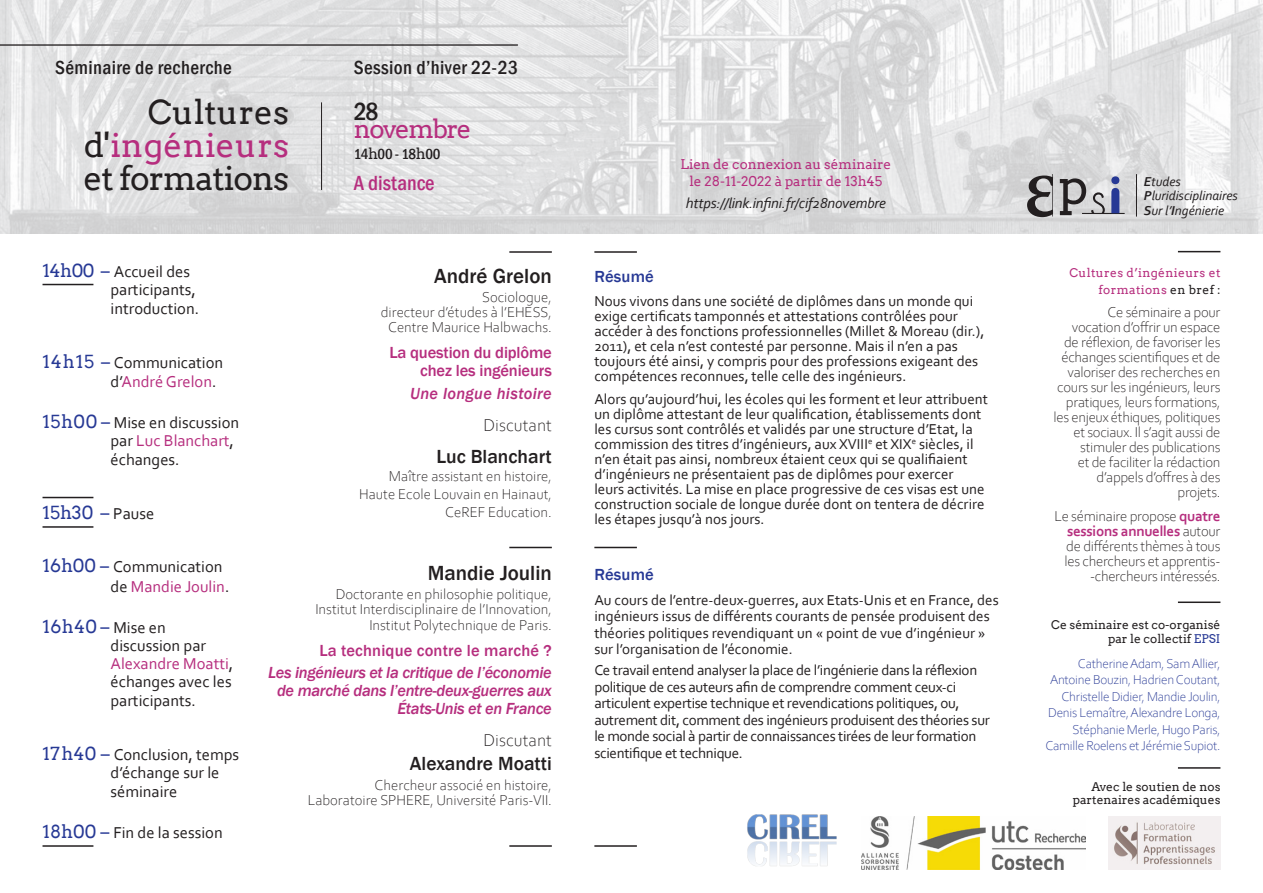
<style>
.page{position:relative;width:1263px;height:893px;background:#fff}
.page>*{position:absolute;margin:0;border:0;box-sizing:border-box;transform-origin:0 0}
.t1{font:33px "Arvo";letter-spacing:.01em;color:#b62e7e}
.t2{font:33px "Arvo";letter-spacing:-.03em;color:#231f20}
.t3{font:33px "Arvo";color:#231f20}
.t4{font:25.5px "Arvo";letter-spacing:-.06em;color:#b62e7e}
.t5{font:500 condensed 25.5px "Franklin Gothic";color:#231f20}
.t6{font:500 21px "Franklin Gothic";color:#231f20}
.t7{font:500 condensed 21px "Franklin Gothic";color:#b62e7e}
.t8{font:500 condensed 19.5px "Franklin Gothic";letter-spacing:.02em;color:#231f20}
.t9{font:500 19.5px "Franklin Gothic";color:#231f20}
.t10{font:18px "Arvo";letter-spacing:.01em;color:#273995}
.t11{font:300 18px "Corbel";color:#231f20}
.t12{font:16.5px/18px "Corbel";color:#231f20}
.t13{font:italic 500 16.5px/18px "Franklin Gothic";letter-spacing:-.02em;color:#b62e7e;text-align:right}
.t14{font:500 16.5px "Franklin Gothic";letter-spacing:-.01em;color:#b62e7e}
.t15{font:500 16.5px "Franklin Gothic";letter-spacing:.01em;color:#b62e7e}
.t16{font:italic 500 16.5px "Franklin Gothic";letter-spacing:.02em;color:#b62e7e}
.t17{font:500 16.5px "Franklin Gothic";letter-spacing:.01em;color:#273995}
.t18{font:15px/15px "Corbel";color:#231f20}
.t19{font:300 15px/15px "Corbel";letter-spacing:-.02em;color:#231f20;text-align:right}
.t20{font:15px/16.5px "Corbel";letter-spacing:-.02em;color:#231f20}
.t21{font:300 15px "Corbel";color:#231f20}
.t22{font:italic 15px "Corbel";letter-spacing:-.01em;color:#231f20}
.t23{font:500 condensed 15px "Franklin Gothic";letter-spacing:-.03em;color:#231f20}
.t24{font:300 13.5px/16.5px "Corbel";letter-spacing:-.02em;color:#273995;text-align:right}
.t25{font:13.5px/16.2px "Arvo";color:#b62e7e;text-align:center}
.t26{font:italic 13.5px "Corbel";color:#231f20}
.t27{font:12px/13.5px "Arvo";color:#231f20;text-align:right}
.t28{font:12px/16.5px "Arvo";letter-spacing:.03em;color:#b62e7e;text-align:right}
.s1{color:#231f20}
.s2{font-family:"Arvo";font-weight:400;font-stretch:normal}
.s3{font-family:"Arvo";font-size:18px;color:#273995}
.s4{color:#b62e7e}
.s5{font-family:"Corbel";font-size:16.5px;color:#231f20}
.s6{font-weight:700}
.s7{font-weight:700;color:#b62e7e}
.s8{color:#273995}
</style>
<div class="page">
<img style="left:0;top:0;width:1263px;height:234px">
<hr style="left:0;top:44px;width:518px;height:2px;background:#231f20">
<hr style="left:1178px;top:251px;width:42px;height:1px;background:#231f20">
<hr style="left:1178px;top:601px;width:42px;height:2px;background:#231f20">
<hr style="left:1178px;top:767px;width:42px;height:2px;background:#231f20">
<hr style="left:509px;top:845px;width:43px;height:2px;background:#231f20">
<hr style="left:509px;top:251px;width:43px;height:2px;background:#231f20">
<hr style="left:509px;top:547px;width:43px;height:1px;background:#231f20">
<hr style="left:594px;top:547px;width:43px;height:1px;background:#231f20">
<hr style="left:594px;top:251px;width:43px;height:2px;background:#231f20">
<hr style="left:594px;top:845px;width:43px;height:2px;background:#231f20">
<hr style="left:321px;top:102px;width:1px;height:88px;background:#231f20">
<img style="left:747px;top:814px;width:90px;height:52px">
<img style="left:1108px;top:817px;width:112px;height:52px">
<img style="left:861px;top:817px;width:224px;height:52px">
<hr style="left:1136px;top:174px;width:1px;height:43px;background:#231f20">
<svg style="left:1027px;top:174px;width:26px;height:43px"></svg>
<svg style="left:1060px;top:176px;width:64px;height:39px;background:#a1a2ac"></svg>
<hr style="left:43px;top:497px;width:50px;height:1px;background:#231f20">
<hr style="left:43px;top:526px;width:50px;height:2px;background:#231f20">
<hr style="left:43px;top:845px;width:50px;height:2px;background:#231f20">
<hr style="left:43px;top:284px;width:50px;height:1px;background:#231f20">
<p class="t8" style="left:55px;top:55px;width:178px">Séminaire de recherche</p>
<p class="t3" style="left:148px;top:92px;width:143px">Cultures</p>
<p class="t1" style="left:84px;top:125px;width:207px"><span class="s1">d'</span>ingénieurs</p>
<p class="t2" style="left:83px;top:158px;width:207px">et formations</p>
<p class="t8" style="left:354px;top:55px;width:165px">Session d’hiver 22-23</p>
<p class="t5" style="left:354px;top:95px;width:26px">28</p>
<p class="t4" style="left:354px;top:114px;width:119px">novembre</p>
<p class="t23" style="left:354px;top:144px;width:88px">14<span class="s2">h</span>00 - 18<span class="s2">h</span>00</p>
<p class="t7" style="left:354px;top:169px;width:82px">A distance</p>
<p class="t12" style="left:111px;top:262px;width:87px;text-indent:-68px"><span class="s3">14h00 –</span> Accueil des participants,</p>
<p class="t12" style="left:111px;top:299px;width:90px">introduction.</p>
<p class="t12" style="left:111px;top:352px;width:114px;line-height:19.5px;text-indent:-68px"><span class="s3">14h15 –</span> Communication d’<span class="s4">André Grelon</span>.</p>
<p class="t12" style="left:111px;top:413px;width:130px;text-indent:-68px"><span class="s3">15h00 –</span> Mise en discussion par <span class="s4">Luc Blanchart</span>,</p>
<p class="t12" style="left:111px;top:450px;width:71px">échanges.</p>
<p class="t10" style="left:43px;top:502px;width:113px">15h30 – <span class="s5">Pause</span></p>
<p class="t12" style="left:111px;top:557px;width:120px;line-height:19.5px;text-indent:-68px"><span class="s3">16h00 –</span> Communication de <span class="s4">Mandie Joulin</span>.</p>
<p class="t10" style="left:43px;top:615px;width:125px">16h40 – <span class="s5">Mise en</span></p>
<p class="t12" style="left:111px;top:636px;width:124px">discussion par<br><span class="s4">Alexandre Moatti</span>, échanges avec les</p>
<p class="t12" style="left:111px;top:691px;width:87px">participants.</p>
<p class="t12" style="left:111px;top:745px;width:130px;text-indent:-68px"><span class="s3">17h40 –</span> Conclusion, temps d’échange sur le</p>
<p class="t12" style="left:111px;top:782px;width:68px">séminaire</p>
<p class="t12" style="left:43px;top:823px;width:182px"><span class="s3">18h00 –</span> Fin de la session</p>
<p class="t6" style="left:434px;top:263px;width:119px">André Grelon</p>
<p class="t21" style="left:482px;top:287px;width:71px">Sociologue,</p>
<p class="t21" style="left:381px;top:302px;width:173px">directeur d’études à l’EHESS,</p>
<p class="t21" style="left:388px;top:317px;width:165px">Centre Maurice Halbwachs.</p>
<p class="t14" style="left:389px;top:343px;width:164px">La question du diplôme</p>
<p class="t14" style="left:420px;top:361px;width:133px">chez les ingénieurs</p>
<p class="t16" style="left:410px;top:383px;width:143px">Une longue histoire</p>
<p class="t11" style="left:483px;top:413px;width:70px">Discutant</p>
<p class="t9" style="left:437px;top:444px;width:117px">Luc Blanchart</p>
<p class="t21" style="left:389px;top:467px;width:164px">Maître assistant en histoire,</p>
<p class="t21" style="left:359px;top:485px;width:194px">Haute Ecole Louvain en Hainaut,</p>
<p class="t21" style="left:445px;top:503px;width:108px">CeREF Education.</p>
<p class="t6" style="left:428px;top:560px;width:126px">Mandie Joulin</p>
<p class="t21" style="left:336px;top:584px;width:218px">Doctorante en philosophie politique,</p>
<p class="t21" style="left:315px;top:599px;width:238px">Institut Interdisciplinaire de l’Innovation,</p>
<p class="t21" style="left:369px;top:615px;width:184px">Institut Polytechnique de Paris.</p>
<p class="t15" style="left:319px;top:640px;width:234px">La technique contre le marché ?</p>
<p class="t13" style="left:268px;top:664px;width:285px">Les ingénieurs et la critique de l’économie de marché dans l’entre-deux-guerres aux<br>États-Unis et en France</p>
<p class="t11" style="left:483px;top:729px;width:70px">Discutant</p>
<p class="t9" style="left:410px;top:752px;width:144px">Alexandre Moatti</p>
<p class="t21" style="left:375px;top:775px;width:179px">Chercheur associé en histoire,</p>
<p class="t21" style="left:308px;top:790px;width:246px">Laboratoire SPHERE, Université Paris-VII.</p>
<p class="t25" style="left:681px;top:156px;width:212px">Lien de connexion au séminaire le 28-11-2022 à partir de 13h45</p>
<p class="t22" style="left:686px;top:194px;width:202px">https://link.infini.fr/cif28novembre</p>
<p class="t17" style="left:594px;top:267px;width:61px">Résumé</p>
<p class="t18" style="left:594px;top:293px;width:391px">Nous vivons dans une société de diplômes dans un monde qui exige certificats tamponnés et attestations contrôlées pour accéder à des fonctions professionnelles (Millet &amp; Moreau (dir.), 2011), et cela n’est contesté par personne. Mais il n’en a pas toujours été ainsi, y compris pour des professions exigeant des compétences reconnues, telle celle des ingénieurs.</p>
<p class="t18" style="left:594px;top:391px;width:395px">Alors qu’aujourd’hui, les écoles qui les forment et leur attribuent un diplôme attestant de leur qualification, établissements dont les cursus sont contrôlés et validés par une structure d’Etat, la commission des titres d’ingénieurs, aux XVIII<sup>e</sup> et XIX<sup>e</sup> siècles, il n’en était pas ainsi, nombreux étaient ceux qui se qualifiaient d’ingénieurs ne présentaient pas de diplômes pour exercer<br>leurs activités. La mise en place progressive de ces visas est une construction sociale de longue durée dont on tentera de décrire les étapes jusqu’à nos jours.</p>
<p class="t17" style="left:594px;top:564px;width:61px">Résumé</p>
<p class="t18" style="left:594px;top:591px;width:406px;line-height:16.5px">Au cours de l’entre-deux-guerres, aux Etats-Unis et en France, des ingénieurs issus de différents courants de pensée produisent des théories politiques revendiquant un « point de vue d’ingénieur » sur l’organisation de l’économie.</p>
<p class="t20" style="left:594px;top:661px;width:397px">Ce travail entend analyser la place de l’ingénierie dans la réflexion politique de ces auteurs afin de comprendre comment ceux-ci articulent expertise technique et revendications politiques, ou, autrement dit, comment des ingénieurs produisent des théories sur le monde social à partir de connaissances tirées de leur formation scientifique et technique.</p>
<p class="t26" style="left:1144px;top:173px;width:39px"><span class="s6">E</span>tudes</p>
<p class="t26" style="left:1144px;top:188px;width:96px"><span class="s6">P</span>luridisciplinaires</p>
<p class="t26" style="left:1144px;top:202px;width:82px"><span class="s6">S</span>ur l’<span class="s6">I</span>ngénierie</p>
<p class="t28" style="left:1069px;top:264px;width:153px">Cultures d’ingénieurs et formations <span class="s1">en bref :</span></p>
<p class="t19" style="left:1053px;top:304px;width:168px">Ce séminaire a pour<br>vocation d’offrir un espace de réflexion, de favoriser les échanges scientifiques et de valoriser des recherches en cours sur les ingénieurs, leurs pratiques, leurs formations, les enjeux éthiques, politiques et sociaux. Il s’agit aussi de stimuler des publications<br>et de faciliter la rédaction d’appels d’offres à des projets.</p>
<p class="t19" style="left:1064px;top:507px;width:157px;text-align:justify;text-indent:-10px">Le séminaire propose <span class="s7">quatre sessions annuelles</span> autour de différents thèmes à tous les chercheurs et apprentis-</p>
<p class="t19" style="left:1090px;top:567px;width:132px">-chercheurs intéressés.</p>
<p class="t27" style="left:1051px;top:618px;width:171px">Ce séminaire est co-organisé</p>
<p class="t27" style="left:1108px;top:632px;width:114px">par le collectif <span class="s8">EPSI</span></p>
<p class="t24" style="left:1045px;top:654px;width:177px">Catherine Adam, Sam Allier,<br>Antoine Bouzin, Hadrien Coutant,<br>Christelle Didier, Mandie Joulin,<br>Denis Lemaître, Alexandre Longa,<br>Stéphanie Merle, Hugo Paris,<br>Camille Roelens et Jérémie Supiot.</p>
<p class="t27" style="left:1073px;top:779px;width:149px">Avec le soutien de nos partenaires académiques</p>
</div>
